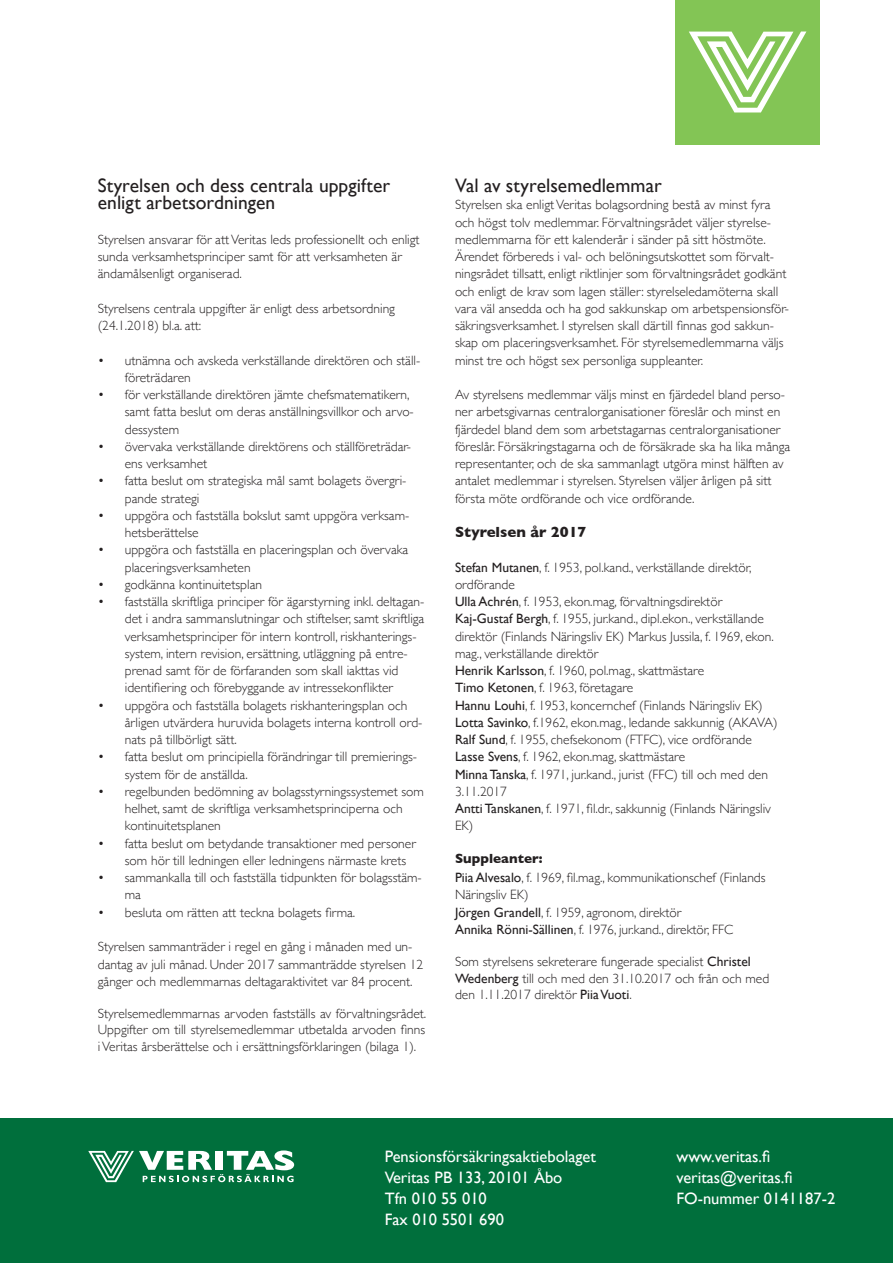
<style>
.page{position:relative;width:893px;height:1263px;background:#fff}
.page>*{position:absolute;margin:0;border:0;box-sizing:border-box;transform-origin:0 0}
.t1{font:19.5px/17.2px "Gill Sans";color:#231f20}
.t2{font:16.5px/21px "Gill Sans";color:#fff}
.t3{font:700 15px "Gill Sans";color:#231f20}
.t4{font:300 13.5px/17.2px "Gill Sans";color:#231f20}
.s1{font-weight:400}
.s2{font-weight:700}
</style>
<div class="page">
<div style="left:676px;top:0;width:144px;height:144px;background:#83c555"></div>
<svg style="left:689px;top:32px;width:117px;height:80px"></svg>
<div style="left:0;top:1119px;width:893px;height:144px;background:#006f3c"></div>
<svg style="left:88px;top:1150px;width:206px;height:32px"></svg>
<h1 class="t1" style="left:98px;top:177px;width:294px">Styrelsen och dess centrala uppgifter enligt arbetsordningen</h1>
<p class="t4" style="left:98px;top:230px;width:323px">Styrelsen ansvarar för att Veritas leds professionellt och enligt sunda verksamhetsprinciper samt för att verksamheten är ändamålsenligt organiserad.</p>
<p class="t4" style="left:98px;top:299px;width:299px">Styrelsens centrala uppgifter är enligt dess arbetsordning (24.1.2018) bl.a. att:</p>
<p class="t4" style="left:125px;top:351px;width:297px;text-indent:-27px">• utnämna och avskeda verkställande direktören och ställ&shy;företrädaren</p>
<p class="t4" style="left:125px;top:385px;width:291px;text-indent:-27px">• för verkställande direktören jämte chefsmatematikern, samt fatta beslut om deras anställningsvillkor och arvo&shy;dessystem</p>
<p class="t4" style="left:125px;top:437px;width:288px;text-indent:-27px">• övervaka verkställande direktörens och ställföreträdar&shy;ens verksamhet</p>
<p class="t4" style="left:125px;top:472px;width:283px;text-indent:-27px">• fatta beslut om strategiska mål samt bolagets övergri&shy;pande strategi</p>
<p class="t4" style="left:125px;top:506px;width:286px;text-indent:-27px">• uppgöra och fastställa bokslut samt uppgöra verksam&shy;hetsberättelse</p>
<p class="t4" style="left:125px;top:541px;width:285px;text-indent:-27px">• uppgöra och fastställa en placeringsplan och övervaka placeringsverksamheten</p>
<p class="t4" style="left:98px;top:575px;width:166px">• godkänna kontinuitetsplan</p>
<p class="t4" style="left:125px;top:592px;width:301px;text-indent:-27px">• fastställa skriftliga principer för ägarstyrning inkl. deltagan&shy;det i andra sammanslutningar och stiftelser, samt skriftliga verksamhetsprinciper för intern kontroll, riskhanterings&shy;system, intern revision, ersättning, utläggning på entre&shy;prenad samt för de förfaranden som skall iakttas vid identifiering och förebyggande av intressekonflikter</p>
<p class="t4" style="left:125px;top:696px;width:299px;text-indent:-27px">• uppgöra och fastställa bolagets riskhanteringsplan och årligen utvärdera huruvida bolagets interna kontroll ord&shy;nats på tillbörligt sätt.</p>
<p class="t4" style="left:125px;top:748px;width:294px;text-indent:-27px">• fatta beslut om principiella förändringar till premierings&shy;system för de anställda.</p>
<p class="t4" style="left:125px;top:782px;width:301px;text-indent:-27px">• regelbunden bedömning av bolagsstyrningssystemet som helhet, samt de skriftliga verksamhetsprinciperna och kontinuitetsplanen</p>
<p class="t4" style="left:125px;top:834px;width:293px;text-indent:-27px">• fatta beslut om betydande transaktioner med personer som hör till ledningen eller ledningens närmaste krets</p>
<p class="t4" style="left:125px;top:868px;width:299px;text-indent:-27px">• sammankalla till och fastställa tidpunkten för bolagsstäm&shy;ma</p>
<p class="t4" style="left:98px;top:903px;width:259px">• besluta om rätten att teckna bolagets firma.</p>
<p class="t4" style="left:98px;top:937px;width:327px">Styrelsen sammanträder i regel en gång i månaden med un&shy;dantag av juli månad. Under 2017 sammanträdde styrelsen 12 gånger och medlemmarnas deltagaraktivitet var 84 procent.</p>
<p class="t4" style="left:98px;top:1005px;width:330px;line-height:16.2px;text-align:justify">Styrelsemedlemmarnas arvoden fastställs av förvaltningsrådet.<br>Uppgifter om till styrelsemedlemmar utbetalda arvoden finns i Veritas årsberättelse och i ersättningsförklaringen (bilaga 1).</p>
<h1 class="t1" style="left:455px;top:177px;width:208px">Val av styrelsemedlemmar</h1>
<p class="t4" style="left:455px;top:196px;width:336px">Styrelsen ska enligt Veritas bolagsordning bestå av minst fyra och högst tolv medlemmar. Förvaltningsrådet väljer styrelse&shy;medlemmarna för ett kalenderår i sänder på sitt höstmöte.<br>Ärendet förbereds i val- och belöningsutskottet som förvalt&shy;ningsrådet tillsatt, enligt riktlinjer som förvaltningsrådet godkänt och enligt de krav som lagen ställer: styrelseledamöterna skall vara väl ansedda och ha god sakkunskap om arbetspensionsför&shy;säkringsverksamhet. I styrelsen skall därtill finnas god sakkun&shy;skap om placeringsverksamhet. För styrelsemedlemmarna väljs minst tre och högst sex personliga suppleanter.</p>
<p class="t4" style="left:455px;top:385px;width:337px">Av styrelsens medlemmar väljs minst en fjärdedel bland perso&shy;ner arbetsgivarnas centralorganisationer föreslår och minst en fjärdedel bland dem som arbetstagarnas centralorganisationer föreslår. Försäkringstagarna och de försäkrade ska ha lika många representanter, och de ska sammanlagt utgöra minst hälften av antalet medlemmar i styrelsen. Styrelsen väljer årligen på sitt första möte ordförande och vice ordförande.</p>
<p class="t3" style="left:455px;top:520px;width:133px">Styrelsen år 2017</p>
<p class="t4" style="left:455px;top:558px;width:324px"><span class="s1">Stefan Mutanen</span>, f. 1953, pol.kand., verkställande direktör, ordförande<br><span class="s1">Ulla Achrén</span>, f. 1953, ekon.mag, förvaltningsdirektör <span class="s1">Kaj-Gustaf Bergh</span>, f. 1955, jur.kand., dipl.ekon., verkställande direktör (Finlands Näringsliv EK) Markus Jussila, f. 1969, ekon. mag., verkställande direktör<br><span class="s1">Henrik Karlsson</span>, f. 1960, pol.mag., skattmästare<br><span class="s1">Timo Ketonen</span>, f. 1963, företagare<br><span class="s1">Hannu Louhi</span>, f. 1953, koncernchef (Finlands Näringsliv EK)<br><span class="s1">Lotta Savinko</span>, f.1962, ekon.mag., ledande sakkunnig (AKAVA)<br><span class="s1">Ralf Sund</span>, f. 1955, chefsekonom (FTFC), vice ordförande <span class="s1">Lasse Svens</span>, f. 1962, ekon.mag, skattmästare<br><span class="s1">Minna Tanska</span>, f. 1971, jur.kand., jurist (FFC) till och med den 3.11.2017<br><span class="s1">Antti Tanskanen</span>, f. 1971, fil.dr., sakkunnig (Finlands Näringsliv EK)</p>
<p class="t4" style="left:455px;top:848px;width:312px;line-height:19.4px"><span class="s2">Suppleanter:<br></span><span class="s1">Piia Alvesalo</span>, f. 1969, fil.mag., kommunikationschef (Finlands</p>
<p class="t4" style="left:455px;top:886px;width:280px">Näringsliv EK)<br><span class="s1">Jörgen Grandell</span>, f. 1959, agronom, direktör<br><span class="s1">Annika Rönni-Sällinen</span>, f. 1976, jur.kand., direktör, FFC</p>
<p class="t4" style="left:455px;top:953px;width:316px;line-height:16.2px">Som styrelsens sekreterare fungerade specialist <span class="s1">Christel<br>Wedenberg</span> till och med den 31.10.2017 och från och med den 1.11.2017 direktör <span class="s1">Piia Vuoti</span>.</p>
<p class="t2" style="left:385px;top:1146px;width:213px">Pensionsförsäkringsaktiebolaget<br>Veritas PB 133, 20101 Åbo<br>Tfn 010 55 010<br>Fax 010 5501 690</p>
<p class="t2" style="left:676px;top:1146px;width:160px">www.veritas.fi veritas@veritas.fi<br>FO-nummer 0141187-2</p>
</div>
